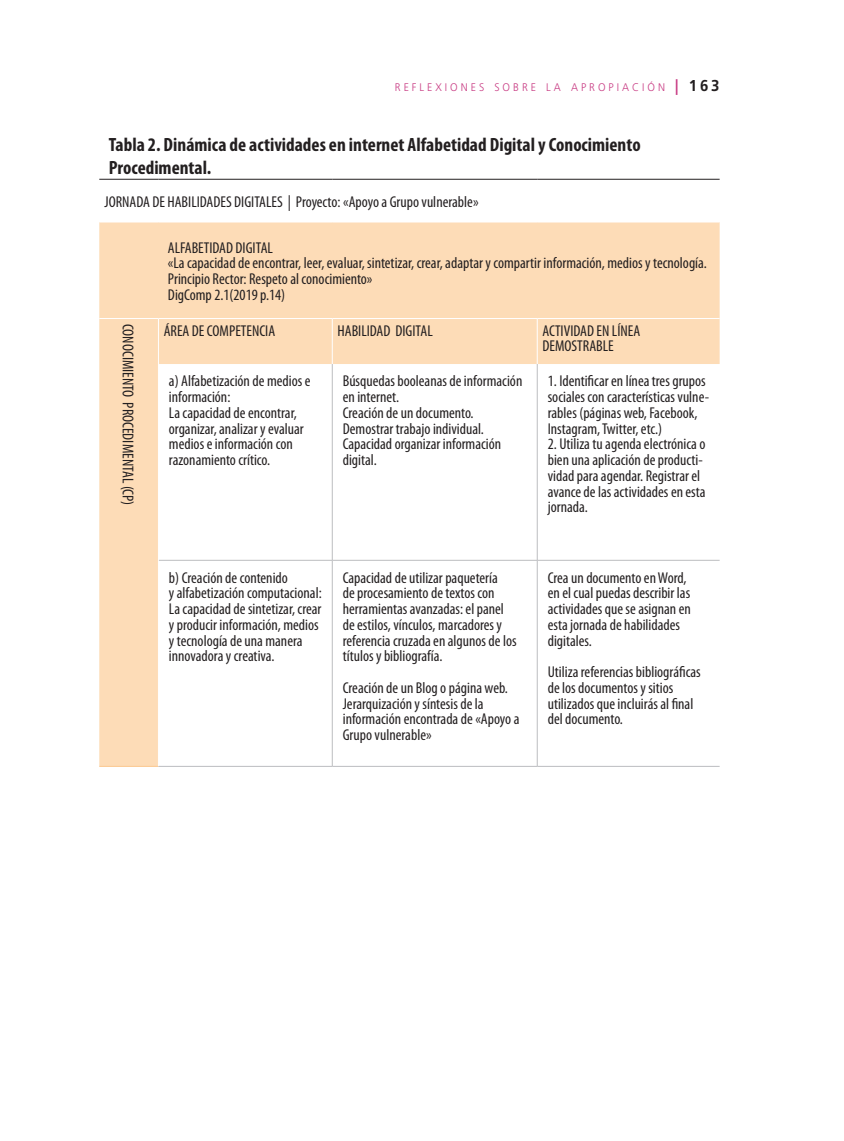
<style>
.page{position:relative;width:844px;height:1141px;background:#fff}
.page>*{position:absolute;margin:0;border:0;box-sizing:border-box;transform-origin:0 0}
.Título_tabla_OK{font:700 condensed 19.25px/22.8px "Myriad Pro";color:#231f20}
.TEXTO_TABLA_-_9_9{font:condensed 15.75px/15.8px "Myriad Pro";color:#231f20}
.t1{font:300 11.03px "Frutiger";letter-spacing:.285em;color:#c83b83;scale:.95 1}
.s1{font-weight:700;font-size:15.75px}
.s2{font-weight:700;font-size:15.75px;color:#231f20}
</style>
<div class="page">
<svg style="left:99px;top:223px;width:620px;height:543px"></svg>
<hr style="left:99px;top:766px;width:59px;height:1px;background:#fbc88e">
<hr style="left:99px;top:179px;width:59px;height:1px;background:#231f20">
<hr style="left:158px;top:179px;width:174px;height:1px;background:#231f20">
<hr style="left:332px;top:179px;width:205px;height:1px;background:#231f20">
<hr style="left:537px;top:179px;width:182px;height:1px;background:#231f20">
<hr style="left:158px;top:318px;width:174px;height:1px;background:#fff">
<hr style="left:332px;top:318px;width:205px;height:1px;background:#fff">
<hr style="left:537px;top:318px;width:182px;height:1px;background:#fff">
<hr style="left:99px;top:318px;width:59px;height:1px;background:#fff">
<hr style="left:332px;top:319px;width:1px;height:45px;background:#fff">
<hr style="left:536px;top:319px;width:1px;height:45px;background:#fff">
<hr style="left:332px;top:364px;width:1px;height:196px;background:#bcbdc0">
<hr style="left:537px;top:364px;width:1px;height:196px;background:#bcbdc0">
<hr style="left:159px;top:560px;width:173px;height:1px;background:#bcbdc0">
<hr style="left:332px;top:560px;width:205px;height:1px;background:#bcbdc0">
<hr style="left:332px;top:561px;width:1px;height:205px;background:#bcbdc0">
<hr style="left:537px;top:560px;width:182px;height:1px;background:#bcbdc0">
<hr style="left:537px;top:561px;width:1px;height:205px;background:#bcbdc0">
<hr style="left:158px;top:766px;width:174px;height:1px;background:#bcbdc0">
<hr style="left:332px;top:766px;width:205px;height:1px;background:#bcbdc0">
<hr style="left:537px;top:766px;width:182px;height:1px;background:#bcbdc0">
<hr style="left:158px;top:319px;width:1px;height:45px;background:#fff">
<hr style="left:158px;top:364px;width:1px;height:196px;background:#fff">
<hr style="left:158px;top:560px;width:1px;height:206px;background:#fff">
<p class="t1" style="left:395px;top:81px;width:343px">REFLEXIONES SOBRE LA APROPIACIÓN <span class="s1">|</span> <span class="s2">163</span></p>
<p class="Título_tabla_OK" style="left:109px;top:133px;width:533px">Tabla 2. Dinámica de actividades en internet Alfabetidad Digital y Conocimiento<br>Procedimental.</p>
<p class="TEXTO_TABLA_-_9_9" style="left:104px;top:194px;width:375px">JORNADA DE HABILIDADES DIGITALES | Proyecto: «Apoyo a Grupo vulnerable»</p>
<p class="TEXTO_TABLA_-_9_9" style="left:168px;top:240px;width:106px">ALFABETIDAD DIGITAL</p>
<p class="TEXTO_TABLA_-_9_9" style="left:168px;top:256px;width:540px">«La capacidad de encontrar, leer, evaluar, sintetizar, crear, adaptar y compartir información, medios y tecnología.<br>Principio Rector: Respeto al conocimiento»</p>
<p class="TEXTO_TABLA_-_9_9" style="left:168px;top:287px;width:119px">DigComp 2.1(2019 p.14)</p>
<p class="TEXTO_TABLA_-_9_9" style="left:136px;top:324px;width:183px;rotate:90deg">CONOCIMIENTO PROCEDIMENTAL (CP)</p>
<p class="TEXTO_TABLA_-_9_9" style="left:164px;top:323px;width:113px">ÁREA DE COMPETENCIA</p>
<p class="TEXTO_TABLA_-_9_9" style="left:337px;top:323px;width:97px">HABILIDAD DIGITAL</p>
<p class="TEXTO_TABLA_-_9_9" style="left:542px;top:323px;width:99px">ACTIVIDAD EN LÍNEA</p>
<p class="TEXTO_TABLA_-_9_9" style="left:542px;top:339px;width:73px">DEMOSTRABLE</p>
<p class="TEXTO_TABLA_-_9_9" style="left:169px;top:374px;width:143px">a) Alfabetización de medios e información:</p>
<p class="TEXTO_TABLA_-_9_9" style="left:169px;top:405px;width:136px">La capacidad de encontrar, organizar, analizar y evaluar medios e información con razonamiento crítico.</p>
<p class="TEXTO_TABLA_-_9_9" style="left:343px;top:374px;width:181px">Búsquedas booleanas de información en internet.</p>
<p class="TEXTO_TABLA_-_9_9" style="left:343px;top:405px;width:132px">Creación de un documento.</p>
<p class="TEXTO_TABLA_-_9_9" style="left:343px;top:421px;width:143px">Demostrar trabajo individual.</p>
<p class="TEXTO_TABLA_-_9_9" style="left:343px;top:437px;width:160px">Capacidad organizar información digital.</p>
<p class="TEXTO_TABLA_-_9_9" style="left:547px;top:374px;width:163px">1. Identificar en línea tres grupos sociales con características vulne&shy;rables (páginas web, Facebook, Instagram, Twitter, etc.)</p>
<p class="TEXTO_TABLA_-_9_9" style="left:547px;top:437px;width:159px">2. Utiliza tu agenda electrónica o bien una aplicación de producti&shy;vidad para agendar. Registrar el avance de las actividades en esta jornada.</p>
<p class="TEXTO_TABLA_-_9_9" style="left:169px;top:570px;width:154px">b) Creación de contenido<br>y alfabetización computacional:</p>
<p class="TEXTO_TABLA_-_9_9" style="left:169px;top:601px;width:154px">La capacidad de sintetizar, crear y producir información, medios y tecnología de una manera innovadora y creativa.</p>
<p class="TEXTO_TABLA_-_9_9" style="left:343px;top:570px;width:175px">Capacidad de utilizar paquetería<br>de procesamiento de textos con herramientas avanzadas: el panel de estilos, vínculos, marcadores y referencia cruzada en algunos de los títulos y bibliografía.</p>
<p class="TEXTO_TABLA_-_9_9" style="left:343px;top:680px;width:166px">Creación de un Blog o página web.</p>
<p class="TEXTO_TABLA_-_9_9" style="left:343px;top:696px;width:178px">Jerarquización y síntesis de la información encontrada de «Apoyo a<br>Grupo vulnerable»</p>
<p class="TEXTO_TABLA_-_9_9" style="left:547px;top:570px;width:145px">Crea un documento en Word, en el cual puedas describir las actividades que se asignan en esta jornada de habilidades digitales.</p>
<p class="TEXTO_TABLA_-_9_9" style="left:547px;top:664px;width:154px">Utiliza referencias bibliográficas de los documentos y sitios utilizados que incluirás al final del documento.</p>
</div>
